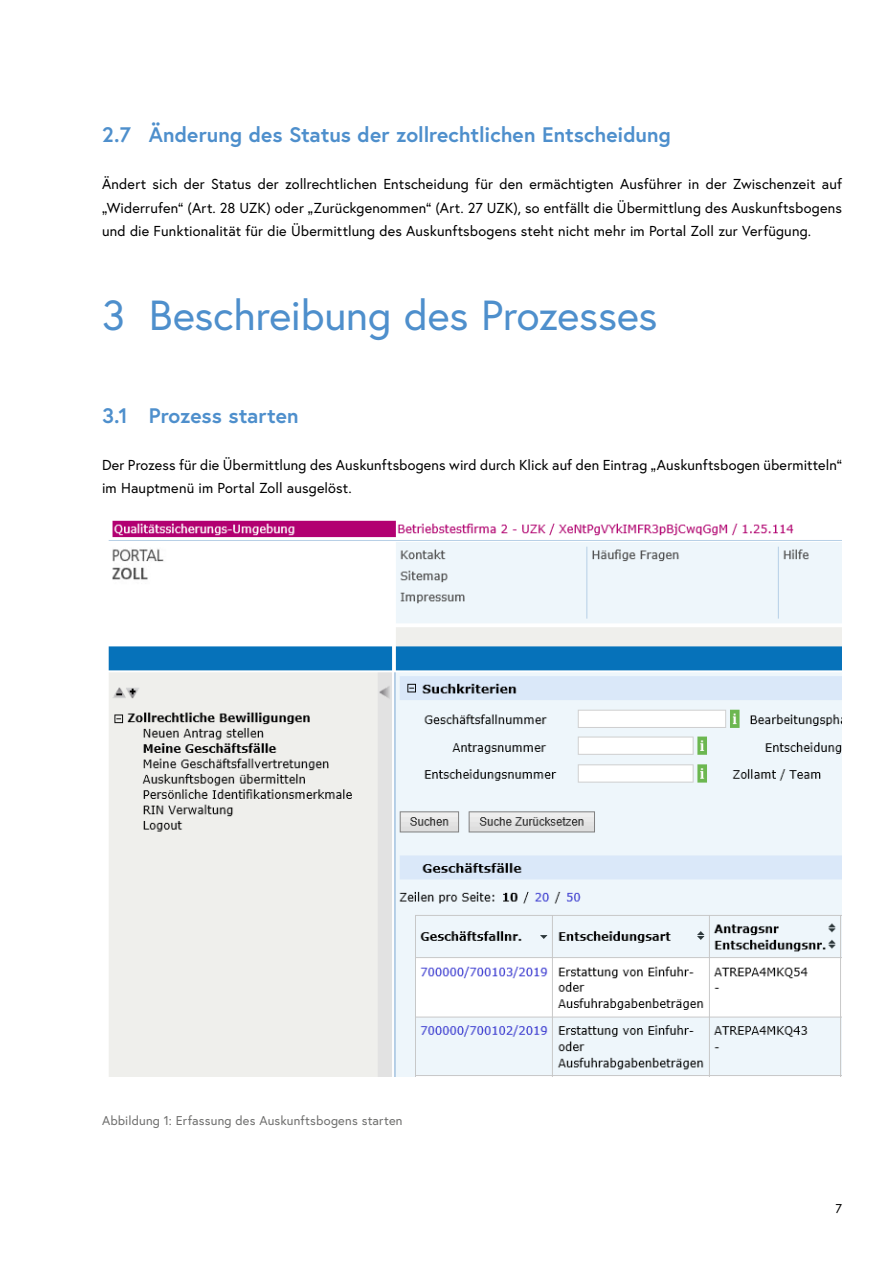
<style>
.page{position:relative;width:893px;height:1263px;background:#fff}
.page>*{position:absolute;margin:0;border:0;box-sizing:border-box;transform-origin:0 0}
.t1{font:42px "Europa Austria";letter-spacing:-.005em;color:#4e8fcc}
.t2{font:700 21px "Europa Austria";color:#4e8fcc}
.t3{font:14.4px/23.4px "Europa Austria";letter-spacing:.01em;color:#000;text-align:justify}
.t4{font:12.75px "Europa Austria";letter-spacing:.015em;color:#6f6f6e}
.t5{font:12.75px "Europa Austria";color:#000}
</style>
<div class="page">
<img style="left:108px;top:520px;width:734px;height:557px">
<h2 class="t2" style="left:102px;top:121px;width:570px">2.7 Änderung des Status der zollrechtlichen Entscheidung</h2>
<p class="t3" style="left:102px;top:172px;width:741px">Ändert sich der Status der zollrechtlichen Entscheidung für den ermächtigten Ausführer in der Zwischenzeit auf „Widerrufen“ (Art. 28 UZK) oder „Zurückgenommen“ (Art. 27 UZK), so entfällt die Übermittlung des Auskunftsbogens und die Funktionalität für die Übermittlung des Auskunftsbogens steht nicht mehr im Portal Zoll zur Verfügung.</p>
<h1 class="t1" style="left:102px;top:288px;width:557px">3 Beschreibung des Prozesses</h1>
<h2 class="t2" style="left:102px;top:401px;width:198px">3.1 Prozess starten</h2>
<p class="t3" style="left:102px;top:453px;width:741px">Der Prozess für die Übermittlung des Auskunftsbogens wird durch Klick auf den Eintrag „Auskunftsbogen übermitteln“ im Hauptmenü im Portal Zoll ausgelöst.</p>
<p class="t4" style="left:102px;top:1112px;width:302px">Abbildung 1: Erfassung des Auskunftsbogens starten</p>
<p class="t5" style="left:835px;top:1200px;width:8px">7</p>
</div>
